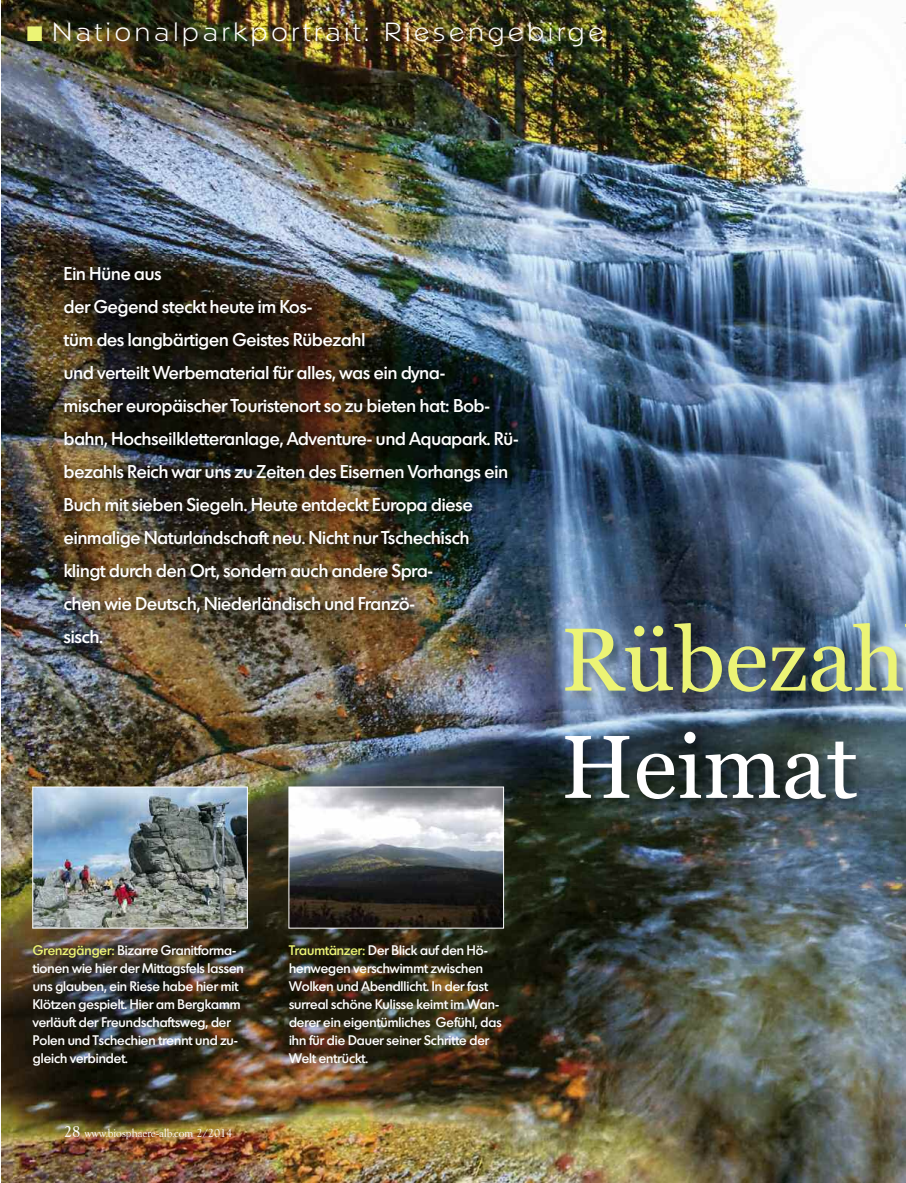
<style>
.page{position:relative;width:906px;height:1183px;background:#fff}
.page>*{position:absolute;margin:0;border:0;box-sizing:border-box;transform-origin:0 0}
.t1{font:89.25px "Georgia";color:#ecf475}
.t2{font:89.25px "Georgia";color:#fff}
.t3{font:300 25.5px "Napoli";letter-spacing:.155em;color:#fff}
.t4{font:500 18px/33px "Montreal";color:#fff}
.t5{font:500 13.5px/17.9px "Montreal";color:#fff}
.t6{font:11.25px "Goudx";color:#fff}
.s1{color:#ecf475}
.s2{font-weight:500;font-size:15px}
</style>
<div class="page">
<img style="left:2px;top:0;width:904px;height:1182px">
<img style="left:53px;top:254px;width:534px;height:454px">
<img style="left:34px;top:788px;width:212px;height:138px">
<div style="left:32px;top:786px;width:216px;height:142px;border:1px solid #fff"></div>
<img style="left:290px;top:788px;width:212px;height:138px">
<div style="left:288px;top:786px;width:216px;height:142px;border:1px solid #fff"></div>
<img style="left:546px;top:607px;width:360px;height:278px">
<h2 class="t3" style="left:27px;top:17px;width:578px"><span class="s1">■</span> Nationalparkportrait: Riesengebirge</h2>
<p class="t4" style="left:64px;top:257px;width:456px">Ein Hüne aus<br>der Gegend steckt heute im Kos-<br>tüm des langbärtigen Geistes Rübezahl<br>und verteilt Werbematerial für alles, was ein dyna-<br>mischer europäischer Touristenort so zu bieten hat: Bob&shy;bahn, Hochseilkletteranlage, Adventure- und Aquapark. Rü&shy;bezahls Reich war uns zu Zeiten des Eisernen Vorhangs ein Buch mit sieben Siegeln. Heute entdeckt Europa diese einmalige Naturlandschaft neu. Nicht nur Tschechisch<br>klingt durch den Ort, sondern auch andere Spra-<br>chen wie Deutsch, Niederländisch und Franzö-<br>sisch.</p>
<h1 class="t1" style="left:561px;top:607px;width:345px">Rübezah</h1>
<h1 class="t2" style="left:561px;top:714px;width:298px">Heimat</h1>
<p class="t5" style="left:33px;top:941px;width:212px"><span class="s1">Grenzgänger:</span> Bizarre Granitforma&shy;tionen wie hier der Mittagsfels lassen uns glauben, ein Riese habe hier mit Klötzen gespielt. Hier am Bergkamm verläuft der Freundschaftsweg, der Polen und Tschechien trennt und zu&shy;gleich verbindet.</p>
<p class="t5" style="left:289px;top:941px;width:214px"><span class="s1">Traumtänzer:</span> Der Blick auf den Hö&shy;henwegen verschwimmt zwischen<br>Wolken und Abendllicht. In der fast surreal schöne Kulisse keimt im Wan&shy;derer ein eigentümliches Gefühl, das ihn für die Dauer seiner Schritte der<br>Welt entrückt.</p>
<p class="t6" style="left:64px;top:1126px;width:170px"><span class="s2">28</span> www.biosphaere-alb.com 2/2014</p>
</div>
